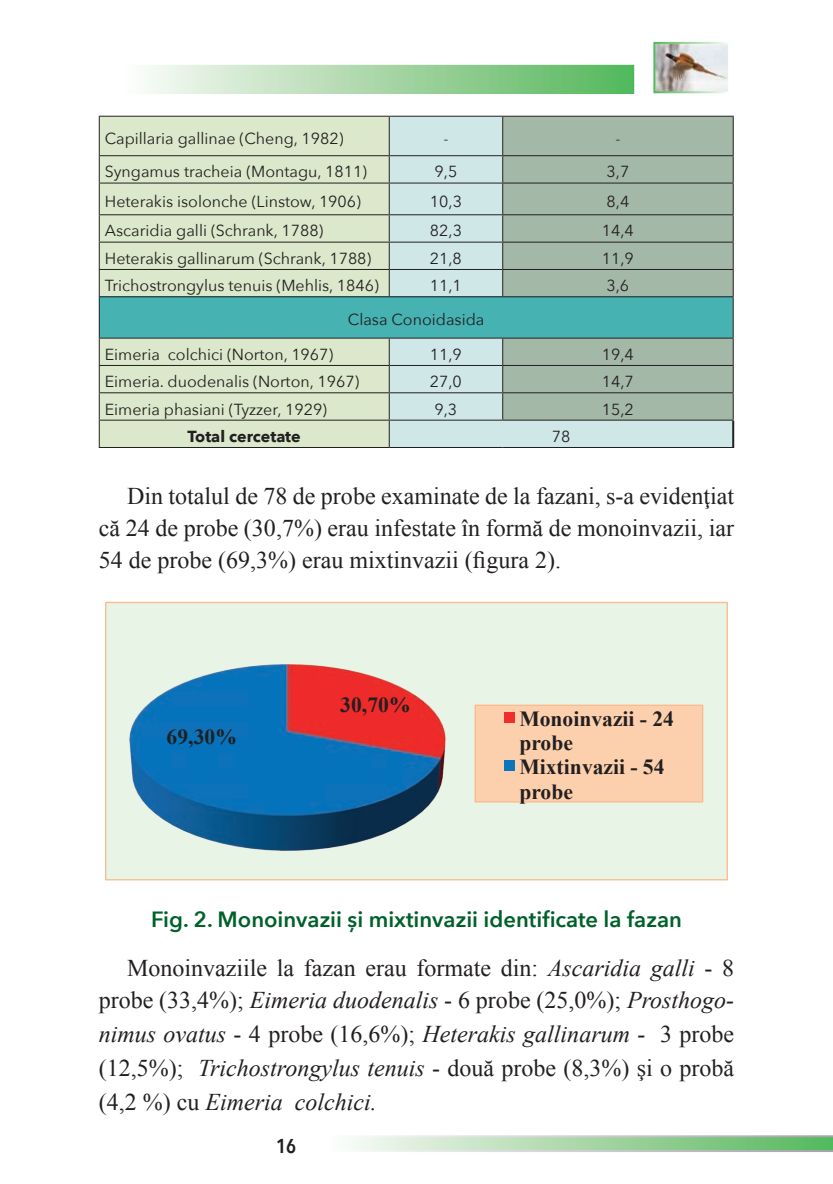
<style>
.page{position:relative;width:833px;height:1184px;background:#fff}
.page>*{position:absolute;margin:0;border:0;box-sizing:border-box;transform-origin:0 0}
.t1{font:24px/33.6px "Times New Roman";color:#231f20;text-align:justify}
.t2{font:600 22px "Avenir Next";color:#00602a}
.t3{font:700 21.6px/24.2px "Times New Roman";color:#231f20}
.t4{font:600 20px "Avenir Next Condensed";color:#231f20}
.t5{font:16px "Avenir Next";color:#231f20}
.t6{font:700 16px "Avenir Next";color:#231f20}
.s1{font-style:italic}
</style>
<div class="page">
<div style="left:121px;top:66px;width:512px;height:27px;background:linear-gradient(to right,#fefbfa,#55b65a)"></div>
<div style="left:120px;top:65px;width:514px;height:29px;border:2px solid #fff"></div>
<svg style="left:351px;top:1135px;width:481px;height:17px;background:#b0d5b1"></svg>
<img style="left:656px;top:45px;width:70px;height:45px">
<div style="left:653px;top:42px;width:76px;height:51px;border:2px solid #fff"></div>
<div style="left:100px;top:117px;width:288px;height:330px;background:#dbe8cb"></div>
<div style="left:389px;top:117px;width:343px;height:330px;background:#d0e7e8"></div>
<div style="left:503px;top:117px;width:229px;height:303px;background:#a4b8a8"></div>
<div style="left:99px;top:297px;width:634px;height:41px;background:#47b2b2"></div>
<hr style="left:732px;top:421px;width:2px;height:26px;background:#231f20">
<hr style="left:99px;top:116px;width:290px;height:1px;background:#231f20">
<hr style="left:389px;top:116px;width:113px;height:1px;background:#231f20">
<hr style="left:502px;top:116px;width:231px;height:1px;background:#231f20">
<hr style="left:99px;top:155px;width:290px;height:1px;background:#231f20">
<hr style="left:389px;top:155px;width:113px;height:1px;background:#231f20">
<hr style="left:502px;top:155px;width:231px;height:1px;background:#231f20">
<hr style="left:99px;top:183px;width:290px;height:1px;background:#231f20">
<hr style="left:389px;top:183px;width:113px;height:1px;background:#231f20">
<hr style="left:502px;top:183px;width:231px;height:1px;background:#231f20">
<hr style="left:99px;top:214px;width:290px;height:1px;background:#231f20">
<hr style="left:389px;top:214px;width:113px;height:1px;background:#231f20">
<hr style="left:502px;top:214px;width:231px;height:1px;background:#231f20">
<hr style="left:99px;top:242px;width:290px;height:1px;background:#231f20">
<hr style="left:389px;top:242px;width:113px;height:1px;background:#231f20">
<hr style="left:502px;top:242px;width:231px;height:1px;background:#231f20">
<hr style="left:99px;top:269px;width:290px;height:1px;background:#231f20">
<hr style="left:389px;top:269px;width:113px;height:1px;background:#231f20">
<hr style="left:502px;top:269px;width:231px;height:1px;background:#231f20">
<hr style="left:99px;top:296px;width:290px;height:1px;background:#231f20">
<hr style="left:389px;top:296px;width:113px;height:1px;background:#231f20">
<hr style="left:502px;top:296px;width:231px;height:1px;background:#231f20">
<hr style="left:99px;top:338px;width:290px;height:1px;background:#231f20">
<hr style="left:389px;top:338px;width:113px;height:1px;background:#231f20">
<hr style="left:502px;top:338px;width:231px;height:1px;background:#231f20">
<hr style="left:99px;top:365px;width:290px;height:1px;background:#231f20">
<hr style="left:389px;top:365px;width:113px;height:1px;background:#231f20">
<hr style="left:502px;top:365px;width:231px;height:1px;background:#231f20">
<hr style="left:99px;top:392px;width:290px;height:1px;background:#231f20">
<hr style="left:389px;top:392px;width:113px;height:1px;background:#231f20">
<hr style="left:502px;top:392px;width:231px;height:1px;background:#231f20">
<hr style="left:99px;top:420px;width:290px;height:1px;background:#231f20">
<hr style="left:389px;top:420px;width:113px;height:1px;background:#231f20">
<hr style="left:502px;top:420px;width:231px;height:1px;background:#231f20">
<hr style="left:99px;top:447px;width:290px;height:1px;background:#231f20">
<hr style="left:389px;top:447px;width:113px;height:1px;background:#231f20">
<hr style="left:502px;top:447px;width:232px;height:1px;background:#231f20">
<hr style="left:99px;top:117px;width:1px;height:38px;background:#231f20">
<svg style="left:99px;top:156px;width:1px;height:27px"></svg>
<hr style="left:99px;top:184px;width:1px;height:30px;background:#231f20">
<svg style="left:99px;top:215px;width:1px;height:81px"></svg>
<hr style="left:99px;top:297px;width:1px;height:41px;background:#231f20">
<svg style="left:99px;top:339px;width:1px;height:108px"></svg>
<hr style="left:388px;top:117px;width:1px;height:38px;background:#231f20">
<hr style="left:502px;top:117px;width:1px;height:38px;background:#231f20">
<hr style="left:732px;top:117px;width:1px;height:38px;background:#231f20">
<svg style="left:388px;top:156px;width:1px;height:27px"></svg>
<svg style="left:502px;top:156px;width:1px;height:27px"></svg>
<svg style="left:732px;top:156px;width:1px;height:27px"></svg>
<hr style="left:388px;top:184px;width:1px;height:30px;background:#231f20">
<hr style="left:502px;top:184px;width:1px;height:30px;background:#231f20">
<hr style="left:732px;top:184px;width:1px;height:30px;background:#231f20">
<svg style="left:388px;top:215px;width:1px;height:81px"></svg>
<svg style="left:502px;top:215px;width:1px;height:81px"></svg>
<svg style="left:732px;top:215px;width:1px;height:81px"></svg>
<hr style="left:732px;top:297px;width:1px;height:41px;background:#231f20">
<svg style="left:502px;top:339px;width:1px;height:81px"></svg>
<svg style="left:732px;top:339px;width:1px;height:81px"></svg>
<svg style="left:388px;top:339px;width:1px;height:108px"></svg>
<div style="left:106px;top:602px;width:621px;height:278px;background:#e8f4e6"></div>
<img style="left:126px;top:664px;width:323px;height:217px">
<div style="left:475px;top:705px;width:227px;height:97px;background:#fccfad"></div>
<div style="left:474px;top:705px;width:229px;height:97px;border:1px solid #fbba8a"></div>
<div style="left:504px;top:712px;width:11px;height:11px;background:#ee2f2d"></div>
<div style="left:504px;top:760px;width:11px;height:11px;background:#0b74bb"></div>
<div style="left:105px;top:602px;width:622px;height:278px;border:1px solid #fbba8a"></div>
<p class="t5" style="left:105px;top:125px;width:240px">Capillaria gallinae (Cheng, 1982)</p>
<p class="t5" style="left:443px;top:125px;width:7px">-</p>
<p class="t5" style="left:615px;top:125px;width:7px">-</p>
<p class="t5" style="left:105px;top:158px;width:263px">Syngamus tracheia (Montagu, 1811)</p>
<p class="t5" style="left:434px;top:158px;width:24px">9,5</p>
<p class="t5" style="left:606px;top:158px;width:24px">3,7</p>
<p class="t5" style="left:105px;top:188px;width:257px">Heterakis isolonche (Linstow, 1906)</p>
<p class="t5" style="left:430px;top:188px;width:33px">10,3</p>
<p class="t5" style="left:606px;top:188px;width:24px">8,4</p>
<p class="t5" style="left:105px;top:217px;width:220px">Ascaridia galli (Schrank, 1788)</p>
<p class="t5" style="left:430px;top:217px;width:33px">82,3</p>
<p class="t5" style="left:601px;top:217px;width:33px">14,4</p>
<p class="t5" style="left:105px;top:245px;width:268px">Heterakis gallinarum (Schrank, 1788)</p>
<p class="t5" style="left:430px;top:245px;width:33px">21,8</p>
<p class="t5" style="left:601px;top:245px;width:33px">11,9</p>
<p class="t5" style="left:105px;top:272px;width:275px">Trichostrongylus tenuis (Mehlis, 1846)</p>
<p class="t5" style="left:430px;top:272px;width:33px">11,1</p>
<p class="t5" style="left:606px;top:272px;width:24px">3,6</p>
<p class="t5" style="left:348px;top:306px;width:138px">Clasa Conoidasida</p>
<p class="t5" style="left:105px;top:341px;width:230px">Eimeria colchici (Norton, 1967)</p>
<p class="t5" style="left:430px;top:341px;width:33px">11,9</p>
<p class="t5" style="left:601px;top:341px;width:33px">19,4</p>
<p class="t5" style="left:105px;top:368px;width:256px">Eimeria. duodenalis (Norton, 1967)</p>
<p class="t5" style="left:430px;top:368px;width:33px">27,0</p>
<p class="t5" style="left:601px;top:368px;width:33px">14,7</p>
<p class="t5" style="left:105px;top:395px;width:224px">Eimeria phasiani (Tyzzer, 1929)</p>
<p class="t5" style="left:434px;top:395px;width:24px">9,3</p>
<p class="t5" style="left:601px;top:395px;width:33px">15,2</p>
<p class="t6" style="left:187px;top:422px;width:115px">Total cercetate</p>
<p class="t5" style="left:551px;top:423px;width:20px">78</p>
<p class="t1" style="left:99px;top:480px;width:636px;line-height:32px;text-indent:28px">Din totalul de 78 de probe examinate de la fazani, s-a evidenţiat că 24 de probe (30,7%) erau infestate în formă de monoinvazii, iar 54 de probe (69,3%) erau mixtinvazii (figura 2).</p>
<p class="t3" style="left:166px;top:724px;width:72px">69,30%</p>
<p class="t3" style="left:340px;top:692px;width:72px">30,70%</p>
<p class="t3" style="left:519px;top:706px;width:156px">Monoinvazii - 24 probe<br>Mixtinvazii - 54 probe</p>
<p class="t2" style="left:151px;top:901px;width:532px">Fig. 2. Monoinvazii şi mixtinvazii identificate la fazan</p>
<p class="t1" style="left:99px;top:951px;width:636px;text-indent:28px">Monoinvaziile la fazan erau formate din: <span class="s1">Ascaridia galli</span> - 8 probe (33,4%); <span class="s1">Eimeria duodenalis</span> - 6 probe (25,0%); <span class="s1">Prosthogo&shy;nimus ovatus</span> - 4 probe (16,6%); <span class="s1">Heterakis gallinarum -</span> 3 probe (12,5%); <span class="s1">Trichostrongylus tenuis</span> - două probe (8,3%) şi o probă (4,2 %) cu <span class="s1">Eimeria colchici.</span></p>
<p class="t4" style="left:276px;top:1129px;width:21px">16</p>
</div>
